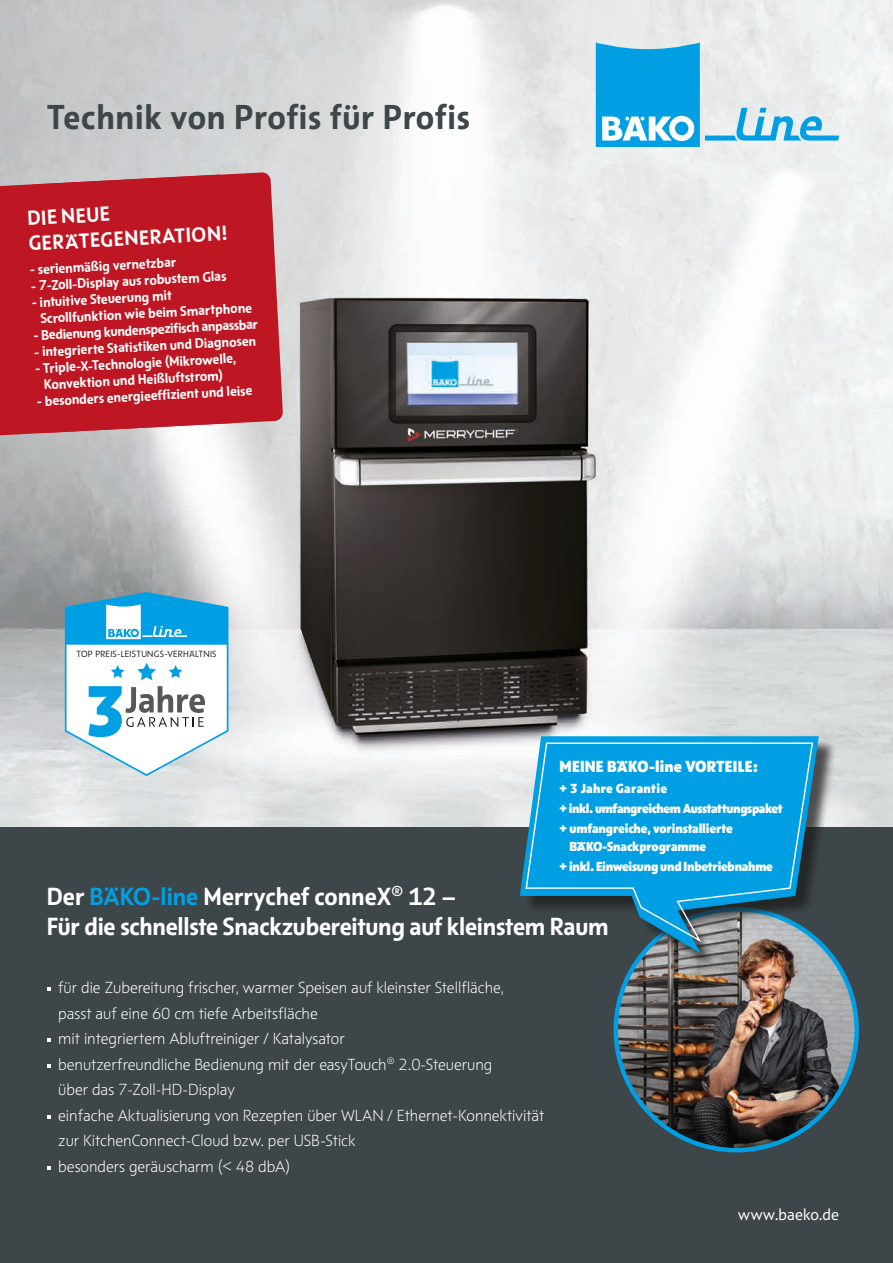
<style>
.page{position:relative;width:893px;height:1263px;background:#fff}
.page>*{position:absolute;margin:0;border:0;box-sizing:border-box;transform-origin:0 0}
.t1{font:700 35.55px "BAEK Otype";letter-spacing:.02em;color:#3d4649}
.t2{font:700 25.5px/30.6px "BAEK Otype";letter-spacing:-.01em;color:#fff}
.t3{font:700 21px/25.2px "BAEK Otype";color:#fff}
.t4{font:300 16.5px/25.5px "BAEK Otype";color:#fff}
.t5{font:800 16.5px "BAEK Otype";letter-spacing:.01em;color:#fff}
.t6{font:16.5px "BAEK Otype";letter-spacing:.005em;color:#fff}
.t7{font:700 14.25px/16.5px "BAEK Otype";color:#fff}
.t8{font:800 13.5px/20.1px "BAEK Otype";letter-spacing:-.02em;color:#fff}
.t9{font:9.3px "BAEK Otype";letter-spacing:.03em;color:#1d1d1b}
.s1{color:#009fe3}
</style>
<div class="page">
<img style="left:0;top:0;width:893px;height:827px">
<div style="left:0;top:827px;width:893px;height:436px;background:#3d4649"></div>
<svg style="left:596px;top:43px;width:243px;height:104px;background:#8acde9"></svg>
<img style="left:616px;top:909px;width:241px;height:241px;border-radius:120px">
<div style="left:523px;top:738px;width:314px;height:233px;background:#1d1d1b;opacity:.75"></div>
<svg style="left:520px;top:736px;width:299px;height:217px"></svg>
<svg style="left:525px;top:741px;width:289px;height:203px;background:#1992c6"></svg>
<svg style="left:47px;top:987px;width:3px;height:4px"></svg>
<svg style="left:47px;top:1038px;width:3px;height:4px"></svg>
<svg style="left:65px;top:592px;width:163px;height:184px"></svg>
<svg style="left:0;top:174px;width:241px;height:264px;background:#c13842"></svg>
<svg style="left:26px;top:172px;width:257px;height:261px;background:#bf232e"></svg>
<h1 class="t1" style="left:47px;top:94px;width:425px">Technik von Profis für Profis</h1>
<p class="t3" style="left:27px;top:205px;width:200px;rotate:-3deg">DIE NEUE<br>GERÄTEGENERATION!</p>
<p class="t7" style="left:30px;top:261px;width:148px;rotate:-3deg">- serienmäßig vernetzbar</p>
<p class="t7" style="left:30px;top:278px;width:197px;rotate:-3deg">- 7-Zoll-Display aus robustem Glas</p>
<p class="t7" style="left:39px;top:294px;width:213px;text-indent:-8px;rotate:-3deg">- intuitive Steuerung mit<br>Scrollfunktion wie beim Smartphone</p>
<p class="t7" style="left:33px;top:327px;width:226px;rotate:-3deg">- Bedienung kundenspezifi sch anpassbar</p>
<p class="t7" style="left:34px;top:343px;width:223px;rotate:-3deg">- integrierte Statistiken und Diagnosen</p>
<p class="t7" style="left:35px;top:360px;width:203px;text-align:center;rotate:-3deg">- Triple-X-Technologie (Mikrowelle,<br>Konvektion und Heißluftstrom)</p>
<p class="t7" style="left:37px;top:393px;width:217px;rotate:-3deg">- besonders energieeff izient und leise</p>
<p class="t9" style="left:76px;top:648px;width:142px">TOP PREIS-LEISTUNGS-VERHÄLTNIS</p>
<p class="t5" style="left:560px;top:756px;width:200px">MEINE BÄKO-line VORTEILE:</p>
<p class="t8" style="left:560px;top:778px;width:225px">+ 3 Jahre Garantie<br>+ inkl. umfangreichem Ausstattungspaket + umfangreiche, vorinstallierte</p>
<p class="t8" style="left:560px;top:836px;width:215px;text-indent:10px">BÄKO-Snackprogramme<br>+ inkl. Einweisung und Inbetriebnahme</p>
<h2 class="t2" style="left:47px;top:880px;width:563px">Der <span class="s1">BÄKO-line</span> Merrychef conneX<sup>®</sup> 12 –<br>Für die schnellste Snackzubereitung auf kleinstem Raum</h2>
<p class="t4" style="left:58px;top:975px;width:488px">für die Zubereitung frischer, warmer Speisen auf kleinster Stellfläche,<br>passt auf eine 60 cm tiefe Arbeitsfläche<br>mit integriertem Abluftreiniger / Katalysator<br>benutzerfreundliche Bedienung mit der easyTouch<sup>®</sup> 2.0-Steuerung<br>über das 7-Zoll-HD-Display<br>einfache Aktualisierung von Rezepten über WLAN / Ethernet-Konnektivität zur KitchenConnect-Cloud bzw. per USB-Stick<br>besonders geräuscharm (&lt; 48 dbA)</p>
<p class="t6" style="left:738px;top:1205px;width:102px">www.baeko.de</p>
</div>
